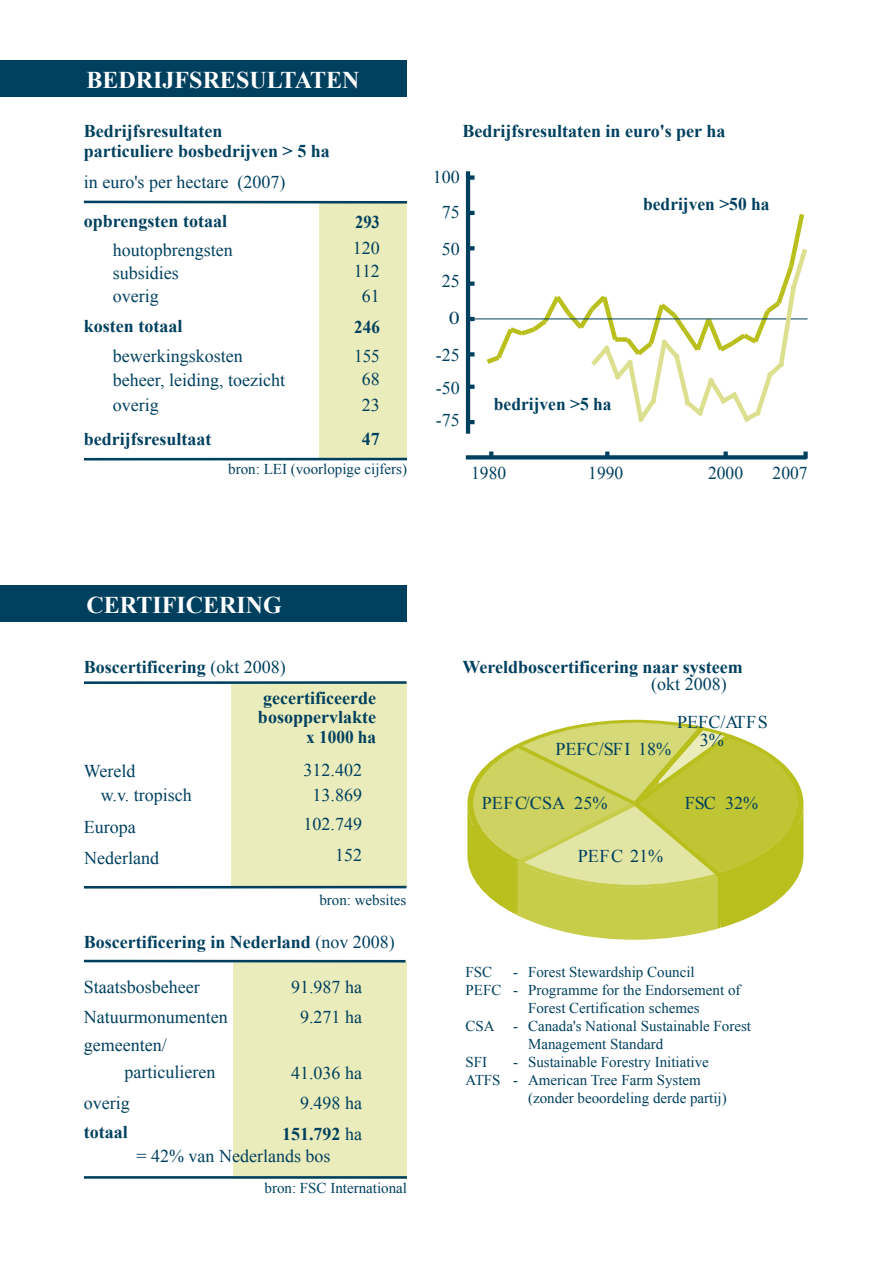
<style>
.page{position:relative;width:893px;height:1263px;background:#fff}
.page>*{position:absolute;margin:0;border:0;box-sizing:border-box;transform-origin:0 0}
.t1{font:700 24px "Times New Roman";color:#fff}
.t2{font:18px/36.9px "Times New Roman";color:#00405f}
.t3{font:700 18px/19.8px "Times New Roman";color:#00405f}
.t4{font:700 18px "Times New Roman";color:#00405f;scale:.96 1}
.t5{font:700 18px "Times New Roman";color:#00405f;scale:.92 1}
.t6{font:700 18px "Times New Roman";color:#00405f;scale:.95 1}
.t7{font:18px "Times New Roman";color:#00405f;scale:.96 1}
.t8{font:15px "Times New Roman";color:#00405f}
.s1{font-weight:400}
.s2{font-weight:700}
</style>
<div class="page">
<svg style="left:467px;top:720px;width:336px;height:220px"></svg>
<div style="left:0;top:60px;width:406px;height:37px;background:#00405f"></div>
<div style="left:320px;top:202px;width:87px;height:258px;background:#eaecbb"></div>
<hr style="left:84px;top:201px;width:323px;height:3px;background:#00405f">
<hr style="left:84px;top:458px;width:323px;height:2px;background:#00405f">
<div style="left:0;top:585px;width:406px;height:37px;background:#00405f"></div>
<div style="left:231px;top:683px;width:175px;height:204px;background:#eaecbb"></div>
<hr style="left:84px;top:681px;width:322px;height:3px;background:#00405f">
<hr style="left:84px;top:886px;width:322px;height:2px;background:#00405f">
<div style="left:233px;top:961px;width:174px;height:218px;background:#eaecbb"></div>
<hr style="left:84px;top:960px;width:321px;height:2px;background:#00405f">
<hr style="left:84px;top:1176px;width:323px;height:3px;background:#00405f">
<hr style="left:467px;top:318px;width:341px;height:1px;background:#00405f">
<svg style="left:466px;top:455px;width:337px;height:4px"></svg>
<hr style="left:466px;top:171px;width:4px;height:263px;background:#00405f">
<svg style="left:470px;top:246px;width:5px;height:4px"></svg>
<svg style="left:470px;top:317px;width:5px;height:4px"></svg>
<svg style="left:470px;top:385px;width:5px;height:4px"></svg>
<svg style="left:470px;top:420px;width:5px;height:4px"></svg>
<svg style="left:470px;top:352px;width:5px;height:4px"></svg>
<svg style="left:470px;top:281px;width:5px;height:5px"></svg>
<svg style="left:470px;top:211px;width:5px;height:4px"></svg>
<svg style="left:470px;top:175px;width:5px;height:5px"></svg>
<svg style="left:489px;top:451px;width:4px;height:8px"></svg>
<svg style="left:605px;top:451px;width:4px;height:8px"></svg>
<div style="left:723px;top:451px;width:5px;height:8px;background:#00405f"></div>
<div style="left:803px;top:451px;width:5px;height:8px;background:#00405f"></div>
<svg style="left:482px;top:214px;width:326px;height:208px"></svg>
<h1 class="t1" style="left:87px;top:63px;width:274px">BEDRIJFSRESULTATEN</h1>
<p class="t3" style="left:84px;top:121px;width:247px">Bedrijfsresultaten<br>particuliere bosbedrijven &gt; 5 ha</p>
<p class="t2" style="left:84px;top:163px;width:203px">in euro's per hectare (2007)</p>
<p class="t3" style="left:84px;top:211px;width:145px">opbrengsten totaal</p>
<p class="t5" style="left:355px;top:210px;width:29px">293</p>
<p class="t2" style="left:113px;top:231px;width:121px">houtopbrengsten</p>
<p class="t2" style="left:353px;top:229px;width:29px">120</p>
<p class="t2" style="left:113px;top:254px;width:68px">subsidies</p>
<p class="t2" style="left:354px;top:252px;width:28px">112</p>
<p class="t2" style="left:113px;top:278px;width:47px">overig</p>
<p class="t2" style="left:362px;top:277px;width:19px">61</p>
<p class="t3" style="left:84px;top:315px;width:100px">kosten totaal</p>
<p class="t6" style="left:354px;top:315px;width:28px">246</p>
<p class="t2" style="left:113px;top:337px;width:131px">bewerkingskosten</p>
<p class="t7" style="left:354px;top:344px;width:28px">155</p>
<p class="t2" style="left:113px;top:361px;width:174px">beheer, leiding, toezicht</p>
<p class="t2" style="left:362px;top:361px;width:19px">68</p>
<p class="t2" style="left:113px;top:386px;width:47px">overig</p>
<p class="t2" style="left:362px;top:386px;width:19px">23</p>
<p class="t3" style="left:84px;top:429px;width:129px">bedrijfsresultaat</p>
<p class="t3" style="left:362px;top:429px;width:19px">47</p>
<p class="t8" style="left:228px;top:459px;width:180px">bron: LEI (voorlopige cijfers)</p>
<p class="t3" style="left:462px;top:121px;width:264px">Bedrijfsresultaten in euro's per ha</p>
<p class="t2" style="left:433px;top:158px;width:28px">100</p>
<p class="t2" style="left:442px;top:193px;width:19px">75</p>
<p class="t2" style="left:442px;top:230px;width:19px">50</p>
<p class="t2" style="left:436px;top:262px;width:25px;text-align:right">25<br>0 -25</p>
<p class="t2" style="left:436px;top:369px;width:25px">-50</p>
<p class="t2" style="left:436px;top:401px;width:25px">-75</p>
<p class="t3" style="left:494px;top:394px;width:119px">bedrijven &gt;5 ha</p>
<p class="t2" style="left:471px;top:454px;width:36px">1980</p>
<p class="t2" style="left:588px;top:454px;width:36px">1990</p>
<p class="t3" style="left:643px;top:194px;width:128px">bedrijven &gt;50 ha</p>
<p class="t2" style="left:708px;top:454px;width:36px">2000</p>
<p class="t2" style="left:773px;top:454px;width:36px">2007</p>
<h1 class="t1" style="left:87px;top:588px;width:197px">CERTIFICERING</h1>
<p class="t3" style="left:84px;top:656px;width:203px">Boscertificering <span class="s1">(okt 2008)</span></p>
<p class="t2" style="left:84px;top:752px;width:53px">Wereld</p>
<p class="t3" style="left:263px;top:687px;width:114px">gecertificeerde</p>
<p class="t3" style="left:258px;top:707px;width:120px">bosoppervlakte</p>
<p class="t2" style="left:304px;top:751px;width:60px">312.402</p>
<p class="t4" style="left:306px;top:724px;width:75px">x 1000 ha</p>
<p class="t2" style="left:101px;top:776px;width:93px">w.v. tropisch</p>
<p class="t2" style="left:313px;top:777px;width:51px">13.869</p>
<p class="t2" style="left:84px;top:812px;width:77px;line-height:30.6px">Europa<br>Nederland</p>
<p class="t2" style="left:304px;top:808px;width:60px;line-height:31.2px;text-align:right">102.749<br>152</p>
<p class="t8" style="left:319px;top:890px;width:89px">bron: websites</p>
<p class="t3" style="left:84px;top:932px;width:312px">Boscertificering in Nederland <span class="s1">(nov 2008)</span></p>
<p class="t2" style="left:84px;top:968px;width:117px">Staatsbosbeheer</p>
<p class="t2" style="left:291px;top:968px;width:72px">91.987 ha</p>
<p class="t2" style="left:84px;top:998px;width:145px">Natuurmonumenten</p>
<p class="t2" style="left:300px;top:998px;width:63px">9.271 ha</p>
<p class="t2" style="left:84px;top:1026px;width:84px">gemeenten/</p>
<p class="t2" style="left:124px;top:1053px;width:92px">particulieren</p>
<p class="t2" style="left:291px;top:1054px;width:72px">41.036 ha</p>
<p class="t2" style="left:84px;top:1084px;width:47px">overig</p>
<p class="t2" style="left:300px;top:1084px;width:63px">9.498 ha</p>
<p class="t3" style="left:84px;top:1122px;width:45px">totaal</p>
<p class="t2" style="left:136px;top:1122px;width:227px;line-height:21.9px;text-indent:146px"><span class="s2">151.792</span> ha = 42% van Nederlands bos</p>
<p class="t8" style="left:264px;top:1178px;width:144px">bron: FSC International</p>
<p class="t3" style="left:462px;top:656px;width:282px">Wereldboscertificering naar systeem</p>
<p class="t2" style="left:651px;top:665px;width:77px">(okt 2008)</p>
<p class="t2" style="left:700px;top:712px;width:70px;line-height:18px;text-indent:-23px">PEFC/ATFS<br>3%</p>
<p class="t2" style="left:555px;top:730px;width:117px">PEFC/SFI 18%</p>
<p class="t2" style="left:482px;top:785px;width:127px">PEFC/CSA 25%</p>
<p class="t2" style="left:685px;top:785px;width:75px">FSC 32%</p>
<p class="t2" style="left:578px;top:837px;width:87px">PEFC 21%</p>
<p class="t8" style="left:466px;top:961px;width:28px">FSC</p>
<p class="t8" style="left:513px;top:961px;width:183px">- Forest Stewardship Council</p>
<p class="t8" style="left:466px;top:979px;width:276px">PEFC - Programme for the Endorsement of</p>
<p class="t8" style="left:528px;top:997px;width:173px">Forest Certification schemes</p>
<p class="t8" style="left:466px;top:1015px;width:287px">CSA - Canada's National Sustainable Forest</p>
<p class="t8" style="left:528px;top:1033px;width:137px">Management Standard</p>
<p class="t8" style="left:466px;top:1051px;width:23px">SFI</p>
<p class="t8" style="left:513px;top:1051px;width:197px">- Sustainable Forestry Initiative</p>
<p class="t8" style="left:466px;top:1069px;width:237px">ATFS - American Tree Farm System</p>
<p class="t8" style="left:528px;top:1087px;width:200px">(zonder beoordeling derde partij)</p>
</div>
